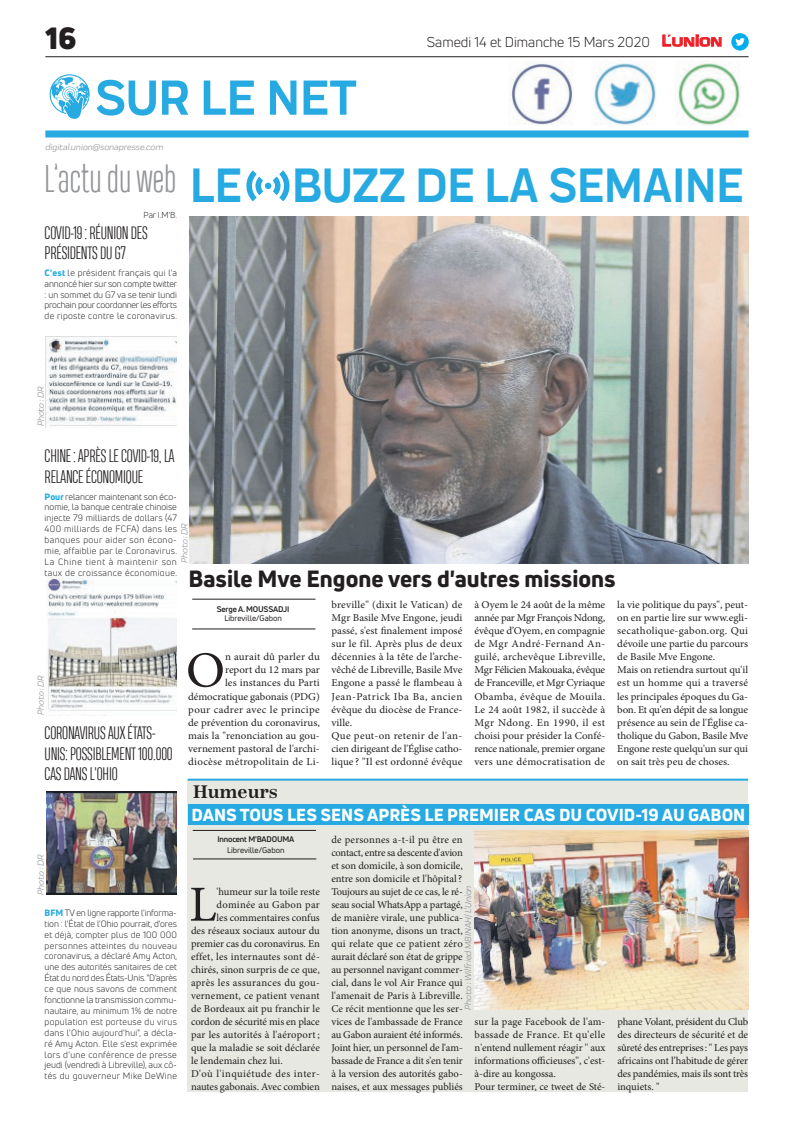
<style>
.page{position:relative;width:794px;height:1129px;background:#fff}
.page>*{position:absolute;margin:0;border:0;box-sizing:border-box;transform-origin:0 0}
.t1{font:700 51px "Praktika";color:#26aae1}
.t2{font:50.5px "Minion Pro";color:#231f20}
.t3{font:50.5px "Minion Pro";color:#231f20;scale:1.04 1}
.t4{font:700 50px "Praktika";color:#26aae1;scale:.95 1}
.t5{font:900 30px "Uni Neue";color:#231f20}
.t6{font:800 23px "Uni Neue";color:#231f20}
.t7{font:600 18px "Scotch Text";color:#231f20}
.t8{font:300 17px/20.5px "Heading Compressed Pro";letter-spacing:-.01em;color:#231f20}
.t9{font:800 17px "Uni Neue";color:#fff}
.t10{font:14px "Uni Neue";color:#231f20}
.t11{font:10.5px/13px "Minion Pro";color:#231f20;scale:1.04 1}
.t12{font:10.5px/13px "Minion Pro";color:#231f20;text-align:justify}
.t13{font:10.5px "Minion Pro";letter-spacing:.02em;color:#231f20}
.t14{font:10.5px "Minion Pro";letter-spacing:.045em;color:#231f20}
.t15{font:10.5px "Minion Pro";letter-spacing:.03em;color:#231f20}
.t16{font:10.5px "Minion Pro";letter-spacing:.025em;color:#231f20}
.t17{font:9px/10.9px "Uni Neue";letter-spacing:.03em;color:#231f20;text-align:justify}
.t18{font:italic 9px "Praktika";color:#818386}
.t19{font:8.5px "Uni Neue";color:#231f20}
.t20{font:700 8px "Uni Neue";letter-spacing:-.02em;color:#231f20}
.t21{font:8px "Uni Neue";color:#231f20}
.s1{font-family:"Eurostile";font-weight:600;font-size:14.9px;color:#ee1d23}
.s2{font-family:"Eurostile";font-weight:600;font-size:11.4px;color:#ee1d23}
.s3{font-weight:800;color:#26aae1}
</style>
<div class="page">
<hr style="left:45px;top:56px;width:703px;height:1px;background:#231f20">
<div style="left:45px;top:130px;width:703px;height:7px;background:#26aae1"></div>
<svg style="left:662px;top:34px;width:60px;height:13px"></svg>
<div style="left:731px;top:33px;width:17px;height:18px;background:#00aeef;border-radius:50%"></div>
<svg style="left:735px;top:38px;width:10px;height:8px"></svg>
<img style="left:508px;top:62px;width:65px;height:63px">
<img style="left:593px;top:62px;width:64px;height:64px">
<img style="left:675px;top:62px;width:66px;height:64px">
<svg style="left:50px;top:74px;width:40px;height:45px"></svg>
<div style="left:188px;top:779px;width:560px;height:312px;background:#e7e8e2"></div>
<hr style="left:188px;top:778px;width:560px;height:2px;background:#26aae1">
<svg style="left:246px;top:170px;width:43px;height:31px"></svg>
<img style="left:47px;top:576px;width:130px;height:135px">
<img style="left:45px;top:337px;width:132px;height:90px">
<div style="left:188px;top:804px;width:560px;height:20px;background:#26aae1"></div>
<hr style="left:193px;top:858px;width:123px;height:1px;background:#231f20">
<hr style="left:193px;top:830px;width:123px;height:1px;background:#231f20">
<img style="left:474px;top:830px;width:274px;height:179px">
<hr style="left:192px;top:628px;width:123px;height:1px;background:#231f20">
<hr style="left:192px;top:599px;width:123px;height:1px;background:#231f20">
<img style="left:189px;top:216px;width:559px;height:347px">
<img style="left:47px;top:791px;width:130px;height:103px">
<h3 class="t5" style="left:45px;top:17px;width:33px">16</h3>
<h3 class="t10" style="left:427px;top:33px;width:297px">Samedi 14 et Dimanche 15 Mars 2020 <span class="s1">L</span><span class="s2">UNION</span></h3>
<h1 class="t1" style="left:95px;top:57px;width:263px">SUR LE NET</h1>
<p class="t18" style="left:45px;top:140px;width:120px">digital.union@sonapresse.com</p>
<h3 class="t4" style="left:45px;top:146px;width:737px"><sup>L’actu</sup> <sup>du</sup> <sup>web</sup> LE BUZZ DE LA SEMAINE</h3>
<p class="t19" style="left:143px;top:210px;width:35px">Par I.M'B.</p>
<h3 class="t8" style="left:45px;top:224px;width:105px">COVID-19 : RÉUNION DES<br>PRÉSIDENTS DU G7</h3>
<p class="t17" style="left:45px;top:267px;width:134px"><span class="s3">C'est</span> le président français qui l'a annoncé hier sur son compte twitter : un sommet du G7 va se tenir lundi prochain pour coordonner les efforts de riposte contre le coronavirus.</p>
<p class="t18" style="left:34px;top:426px;width:41px;rotate:-90deg">Photo : DR</p>
<h3 class="t8" style="left:45px;top:447px;width:131px">CHINE : APRÈS LE COVID-19, LA<br>RELANCE ÉCONOMIQUE</h3>
<p class="t17" style="left:45px;top:490px;width:134px"><span class="s3">Pour</span> relancer maintenant son éco&shy;nomie, la banque centrale chinoise injecte 79 milliards de dollars (47<br>400 milliards de FCFA) dans les banques pour aider son écono&shy;mie, affaiblie par le Coronavirus.<br>La Chine tient à maintenir son taux de croissance économique.</p>
<p class="t18" style="left:178px;top:563px;width:41px;rotate:-90deg">Photo : DR</p>
<h3 class="t6" style="left:189px;top:563px;width:428px">Basile Mve Engone vers d'autres missions</h3>
<p class="t18" style="left:34px;top:715px;width:41px;rotate:-90deg">Photo : DR</p>
<h3 class="t8" style="left:45px;top:724px;width:130px">CORONAVIRUS AUX ÉTATS-<br>UNIS:POSSIBLEMENT 100.000<br>CAS DANS L'OHIO</h3>
<p class="t18" style="left:34px;top:894px;width:41px;rotate:-90deg">Photo : DR</p>
<p class="t17" style="left:45px;top:906px;width:134px"><span class="s3">BFM</span> TV en ligne rapporte l'informa&shy;tion : l'État de l'Ohio pourrait, d'ores et déjà, compter plus de 100 000 personnes atteintes du nouveau coronavirus, a déclaré Amy Acton, une des autorités sanitaires de cet État du nord des États-Unis. "D'après ce que nous savons de comment fonctionne la transmission commu&shy;nautaire, au minimum 1% de notre population est porteuse du virus dans l'Ohio aujourd'hui", a décla&shy;ré Amy Acton. Elle s'est exprimée lors d'une conférence de presse jeudi (vendredi à Libreville), aux cô&shy;tés du gouverneur Mike DeWine</p>
<p class="t20" style="left:217px;top:604px;width:74px">Serge A. MOUSSADJI</p>
<p class="t21" style="left:224px;top:613px;width:59px">Libreville/Gabon</p>
<h2 class="t3" style="left:186px;top:636px;width:39px">O</h2>
<p class="t11" style="left:188px;top:650px;width:128px;text-align:right">n aurait dû parler du<br>report du 12 mars par<br>les instances du Parti démocratique gabonais (PDG) pour cadrer avec le principe de prévention du coronavirus, mais la "renonciation au gou&shy;vernement pastoral de l'archi&shy;diocèse métropolitain de Li-</p>
<p class="t11" style="left:331px;top:598px;width:127px">breville" (dixit le Vatican) de<br>Mgr Basile Mve Engone, jeudi passé, s'est finalement imposé sur le fil. Après plus de deux décennies à la tête de l’arche&shy;vêché de Libreville, Basile Mve<br>Engone a passé le flambeau à<br>Jean-Patrick Iba Ba, ancien évêque du diocèse de France&shy;ville.<br>Que peut-on retenir de l'an&shy;cien dirigeant de l'Église catho&shy;lique ? "Il est ordonné évêque</p>
<p class="t11" style="left:474px;top:598px;width:127px;text-align:justify">à Oyem le 24 août de la même année par Mgr François Ndong, évêque d’Oyem, en compagnie de Mgr André-Fernand An&shy;guilé, archevêque Libreville, Mgr Félicien Makouaka, évêque de Franceville, et Mgr Cyriaque Obamba, évêque de Mouila.<br>Le 24 août 1982, il succède à Mgr Ndong. En 1990, il est choisi pour présider la Confé&shy;rence nationale, premier organe vers une démocratisation de</p>
<p class="t11" style="left:617px;top:598px;width:127px">la vie politique du pays", peut&shy;on en partie lire sur www.egli&shy;secatholique-gabon.org. Qui dévoile une partie du parcours de Basile Mve Engone.<br>Mais on retiendra surtout qu'il est un homme qui a traversé les principales époques du Ga&shy;bon. Et qu'en dépit de sa longue présence au sein de l'Église ca&shy;tholique du Gabon, Basile Mve<br>Engone reste quelqu'un sur qui on sait très peu de choses.</p>
<h3 class="t7" style="left:193px;top:781px;width:87px">Humeurs</h3>
<p class="t20" style="left:217px;top:834px;width:78px">Innocent M'BADOUMA</p>
<p class="t21" style="left:227px;top:844px;width:59px">Libreville/Gabon</p>
<h3 class="t9" style="left:191px;top:803px;width:555px">DANS TOUS LES SENS APRÈS LE PREMIER CAS DU COVID-19 AU GABON</h3>
<p class="t12" style="left:331px;top:832px;width:133px">de personnes a-t-il pu être en contact, entre sa descente d'avion et son domicile, à son domicile, entre son domicile et l'hôpital?<br>Toujours au sujet de ce cas, le ré&shy;seau social WhatsApp a partagé, de manière virale, une publica&shy;tion anonyme, disons un tract, qui relate que ce patient zéro aurait déclaré son état de grippe au personnel navigant commer&shy;cial, dans le vol Air France qui l'amenait de Paris à Libreville.<br>Ce récit mentionne que les ser&shy;vices de l'ambassade de France au Gabon auraient été informés.<br>Joint hier, un personnel de l'am&shy;bassade de France a dit s'en tenir à la version des autorités gabo&shy;naises, et aux messages publiés</p>
<p class="t18" style="left:462px;top:1009px;width:126px;rotate:-90deg">Photo : Wilfried MBINAH/ L’Union</p>
<h2 class="t2" style="left:189px;top:870px;width:29px">L</h2>
<p class="t12" style="left:217px;top:884px;width:105px">'humeur sur la toile reste</p>
<p class="t16" style="left:217px;top:897px;width:105px">dominée au Gabon par</p>
<p class="t12" style="left:217px;top:910px;width:105px">les commentaires confus</p>
<p class="t12" style="left:191px;top:923px;width:130px">des réseaux sociaux autour du</p>
<p class="t12" style="left:191px;top:936px;width:130px">premier cas du coronavirus. En</p>
<p class="t13" style="left:191px;top:949px;width:130px">effet, les internautes sont dé-</p>
<p class="t12" style="left:191px;top:962px;width:130px">chirés, sinon surpris de ce que,</p>
<p class="t15" style="left:191px;top:975px;width:130px">après les assurances du gou-</p>
<p class="t13" style="left:191px;top:988px;width:130px">vernement, ce patient venant</p>
<p class="t12" style="left:191px;top:1001px;width:130px">de Bordeaux ait pu franchir le</p>
<p class="t12" style="left:191px;top:1014px;width:130px">cordon de sécurité mis en place</p>
<p class="t12" style="left:191px;top:1027px;width:130px">par les autorités à l'aéroport ;</p>
<p class="t12" style="left:191px;top:1040px;width:130px">que la maladie se soit déclarée</p>
<p class="t12" style="left:191px;top:1053px;width:93px">le lendemain chez lui.</p>
<p class="t14" style="left:191px;top:1066px;width:130px">D'où l'inquiétude des inter-</p>
<p class="t12" style="left:191px;top:1079px;width:130px">nautes gabonais. Avec combien</p>
<p class="t12" style="left:474px;top:1014px;width:132px;text-align:left">sur la page Facebook de l'am&shy;bassade de France. Et qu'elle n'entend nullement réagir '' aux informations officieuses'', c'est&shy;à-dire au kongossa.<br>Pour terminer, ce tweet de Sté-</p>
<p class="t12" style="left:617px;top:1014px;width:132px">phane Volant, président du Club des directeurs de sécurité et de sûreté des entreprises: " Les pays africains ont l’habitude de gérer des pandémies, mais ils sont très inquiets. "</p>
</div>
